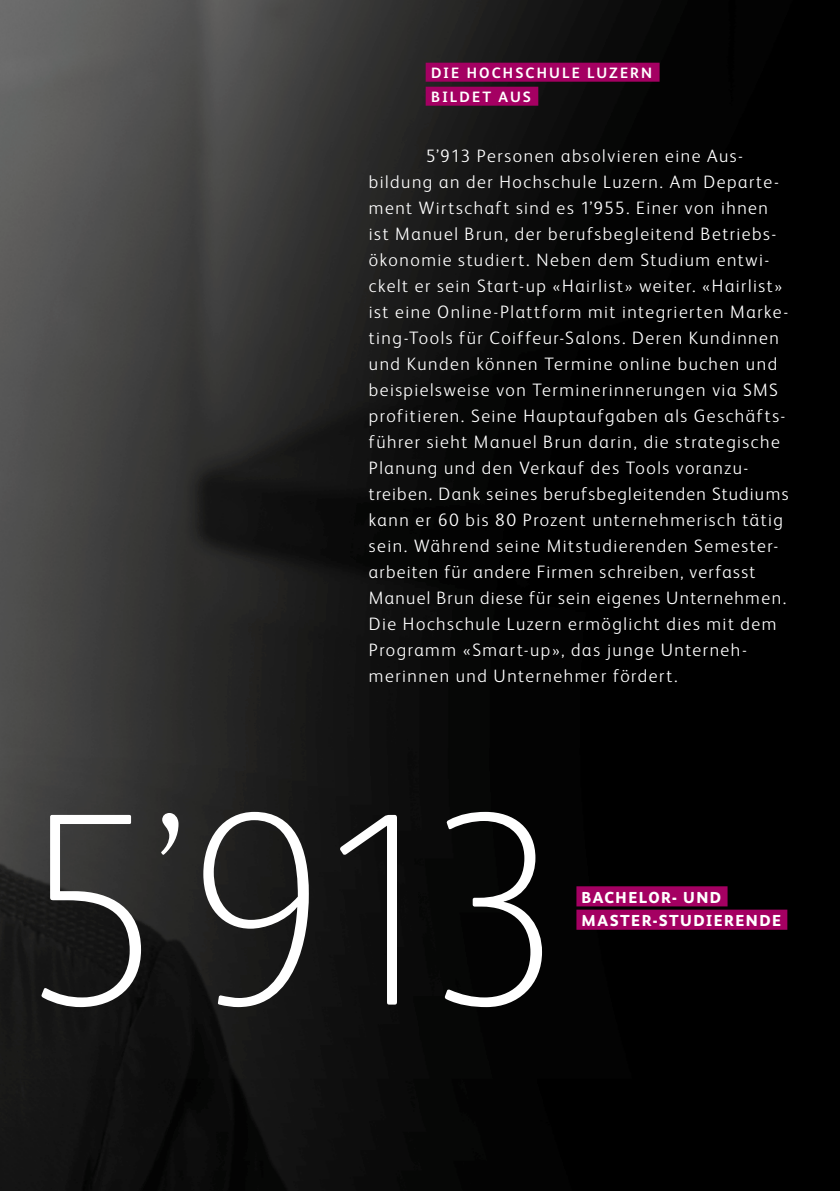
<style>
.page{position:relative;width:840px;height:1191px;background:#fff}
.page>*{position:absolute;margin:0;border:0;box-sizing:border-box;transform-origin:0 0}
.t1{font:100 276px "FS Albert";color:#fff}
.t2{font:300 18px/26px "FS Albert";letter-spacing:.085em;color:#fff}
.t3{font:800 15.8px/23.4px "FS Albert";letter-spacing:.09em;color:#fff}
.t4{font:700 15px/24px "FS Albert";letter-spacing:.14em;color:#fff}
.s1{font-size:220px}
</style>
<div class="page">
<img style="left:0;top:0;width:839px;height:1191px">
<div style="left:425px;top:63px;width:234px;height:19px;background:#a40062"></div>
<div style="left:425px;top:87px;width:113px;height:19px;background:#a40062"></div>
<div style="left:576px;top:886px;width:151px;height:20px;background:#a40062"></div>
<div style="left:576px;top:909px;width:210px;height:20px;background:#a40062"></div>
<p class="t4" style="left:431px;top:60px;width:222px">DIE HOCHSCHULE LUZERN<br>BILDET AUS</p>
<p class="t2" style="left:368px;top:142px;width:421px;text-indent:57px">5’913 Personen absolvieren eine Aus&shy;bildung an der Hochschule Luzern. Am Departe&shy;ment Wirtschaft sind es 1’955. Einer von ihnen ist Manuel Brun, der berufsbegleitend Betriebs&shy;ökonomie studiert. Neben dem Studium entwi&shy;ckelt er sein Start-up «Hairlist» weiter. «Hairlist» ist eine Online-Plattform mit integrierten Marke&shy;ting-Tools für Coiffeur-Salons. Deren Kundinnen und Kunden können Termine online buchen und beispielsweise von Terminerinnerungen via SMS profitieren. Seine Hauptaufgaben als Geschäfts&shy;führer sieht Manuel Brun darin, die strategische Planung und den Verkauf des Tools voranzu&shy;treiben. Dank seines berufsbegleitenden Studiums kann er 60 bis 80 Prozent unternehmerisch tätig sein. Während seine Mitstudierenden Semester&shy;arbeiten für andere Firmen schreiben, verfasst Manuel Brun diese für sein eigenes Unternehmen.<br>Die Hochschule Luzern ermöglicht dies mit dem Programm «Smart-up», das junge Unterneh&shy;merinnen und Unternehmer fördert.</p>
<h1 class="t1" style="left:16px;top:729px;width:550px">5<span class="s1">’</span>913</h1>
<p class="t3" style="left:581px;top:885px;width:201px">BACHELOR- UND<br>MASTER-STUDIERENDE</p>
</div>
